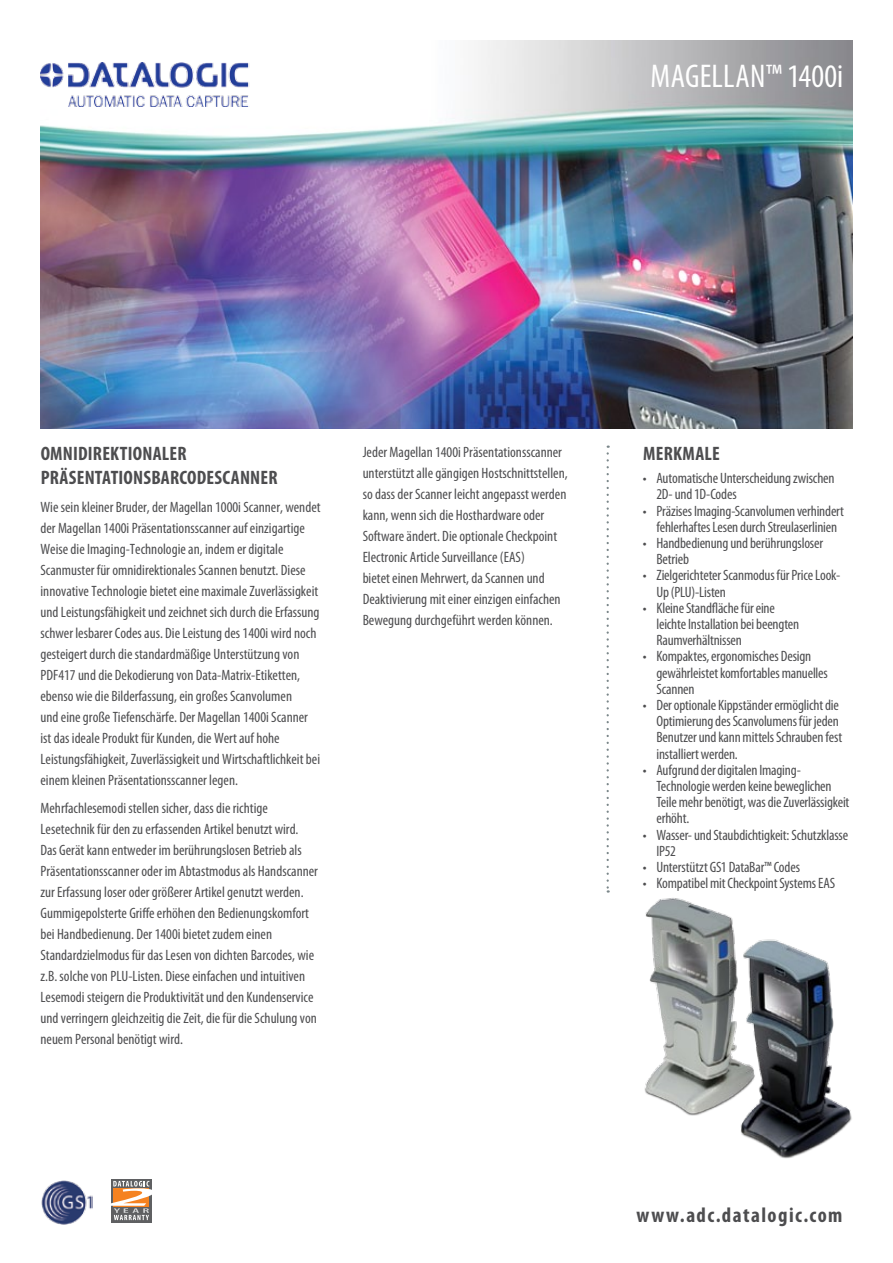
<style>
.page{position:relative;width:893px;height:1263px;background:#fff}
.page>*{position:absolute;margin:0;border:0;box-sizing:border-box;transform-origin:0 0}
.t1{font:condensed 33px "Myriad Pro";letter-spacing:.005em;color:#fff}
.t2{font:700 condensed 21px "Myriad Pro";color:#4d4d4f}
.t3{font:700 condensed 19.5px/24px "Myriad Pro";letter-spacing:.01em;color:#4d4d4f}
.t4{font:condensed 15px/21px "Myriad Pro";color:#4d4d4f}
</style>
<div class="page">
<img style="left:40px;top:41px;width:812px;height:387px">
<img style="left:40px;top:63px;width:220px;height:43px">
<svg style="left:607px;top:446px;width:2px;height:447px"></svg>
<img style="left:41px;top:1180px;width:51px;height:45px">
<div style="left:111px;top:1179px;width:40px;height:43px;background:#5f6062"></div>
<svg style="left:111px;top:1181px;width:41px;height:39px"></svg>
<img style="left:644px;top:898px;width:208px;height:261px">
<h1 class="t1" style="left:650px;top:56px;width:35px">Magella</h1>
<h1 class="t1" style="left:750px;top:56px;width:95px">n™ 1400i</h1>
<h3 class="t3" style="left:41px;top:441px;width:238px">OMNIDIREKTIONALER<br>PRÄSENTATIONSBARCODESCANNER</h3>
<p class="t4" style="left:40px;top:496px;width:282px">Wie sein kleiner Bruder, der Magellan 1000i Scanner, wendet der Magellan 1400i Präsentationsscanner auf einzigartige Weise die Imaging-Technologie an, indem er digitale Scanmuster für omnidirektionales Scannen benutzt. Diese innovative Technologie bietet eine maximale Zuverlässigkeit und Leistungsfähigkeit und zeichnet sich durch die Erfassung schwer lesbarer Codes aus. Die Leistung des 1400i wird noch gesteigert durch die standardmäßige Unterstützung von PDF417 und die Dekodierung von Data-Matrix-Etiketten, ebenso wie die Bilderfassung, ein großes Scanvolumen<br>und eine große Tiefenschärfe. Der Magellan 1400i Scanner ist das ideale Produkt für Kunden, die Wert auf hohe Leistungsfähigkeit, Zuverlässigkeit und Wirtschaftlichkeit bei einem kleinen Präsentationsscanner legen.</p>
<p class="t4" style="left:40px;top:797px;width:279px">Mehrfachlesemodi stellen sicher, dass die richtige Lesetechnik für den zu erfassenden Artikel benutzt wird.<br>Das Gerät kann entweder im berührungslosen Betrieb als Präsentationsscanner oder im Abtastmodus als Handscanner zur Erfassung loser oder größerer Artikel genutzt werden.<br>Gummigepolsterte Griffe erhöhen den Bedienungskomfort bei Handbedienung. Der 1400i bietet zudem einen Standardzielmodus für das Lesen von dichten Barcodes, wie z.B. solche von PLU-Listen. Diese einfachen und intuitiven Lesemodi steigern die Produktivität und den Kundenservice und verringern gleichzeitig die Zeit, die für die Schulung von neuem Personal benötigt wird.</p>
<p class="t4" style="left:363px;top:441px;width:207px">Jeder Magellan 1400i Präsentationsscanner unterstützt alle gängigen Hostschnittstellen, so dass der Scanner leicht angepasst werden kann, wenn sich die Hosthardware oder Software ändert. Die optionale Checkpoint Electronic Article Surveillance (EAS)<br>bietet einen Mehrwert, da Scannen und Deaktivierung mit einer einzigen einfachen Bewegung durchgeführt werden können.</p>
<h3 class="t3" style="left:643px;top:441px;width:78px">MERKMALE</h3>
<p class="t4" style="left:656px;top:470px;width:180px;line-height:16.2px;text-indent:-14px">• Automatische Unterscheidung zwischen<br>2D- und 1D-Codes</p>
<p class="t4" style="left:643px;top:502px;width:203px;line-height:16.2px;text-align:center">• Präzises Imaging-Scanvolumen verhindert fehlerhaftes Lesen durch Streulaserlinien</p>
<p class="t4" style="left:656px;top:535px;width:168px;line-height:16.2px;text-indent:-14px">• Handbedienung und berührungsloser<br>Betrieb</p>
<p class="t4" style="left:656px;top:567px;width:185px;line-height:16.2px;text-indent:-14px">• Zielgerichteter Scanmodus für Price Look-<br>Up (PLU)-Listen</p>
<p class="t4" style="left:656px;top:599px;width:144px;line-height:16.2px;text-indent:-14px">• Kleine Standfläche für eine leichte Installation bei beengten<br>Raumverhältnissen</p>
<p class="t4" style="left:656px;top:648px;width:173px;line-height:16.2px;text-indent:-14px">• Kompaktes, ergonomisches Design gewährleistet komfortables manuelles<br>Scannen</p>
<p class="t4" style="left:656px;top:697px;width:187px;line-height:16.2px;text-indent:-14px">• Der optionale Kippständer ermöglicht die Optimierung des Scanvolumens für jeden Benutzer und kann mittels Schrauben fest installiert werden.</p>
<p class="t4" style="left:656px;top:761px;width:195px;line-height:16.2px;text-indent:-14px">• Aufgrund der digitalen Imaging-<br>Technologie werden keine beweglichen<br>Teile mehr benötigt, was die Zuverlässigkeit erhöht.</p>
<p class="t4" style="left:656px;top:826px;width:193px;line-height:16.2px;text-indent:-14px">• Wasser- und Staubdichtigkeit: Schutzklasse<br>IP52</p>
<p class="t4" style="left:643px;top:856px;width:159px">• Unterstützt GS1 DataBar™ Codes</p>
<p class="t4" style="left:643px;top:872px;width:194px">• Kompatibel mit Checkpoint Systems EAS</p>
<h2 class="t2" style="left:636px;top:1201px;width:208px">WWW.ADC.DATALOGIC.COM</h2>
</div>
